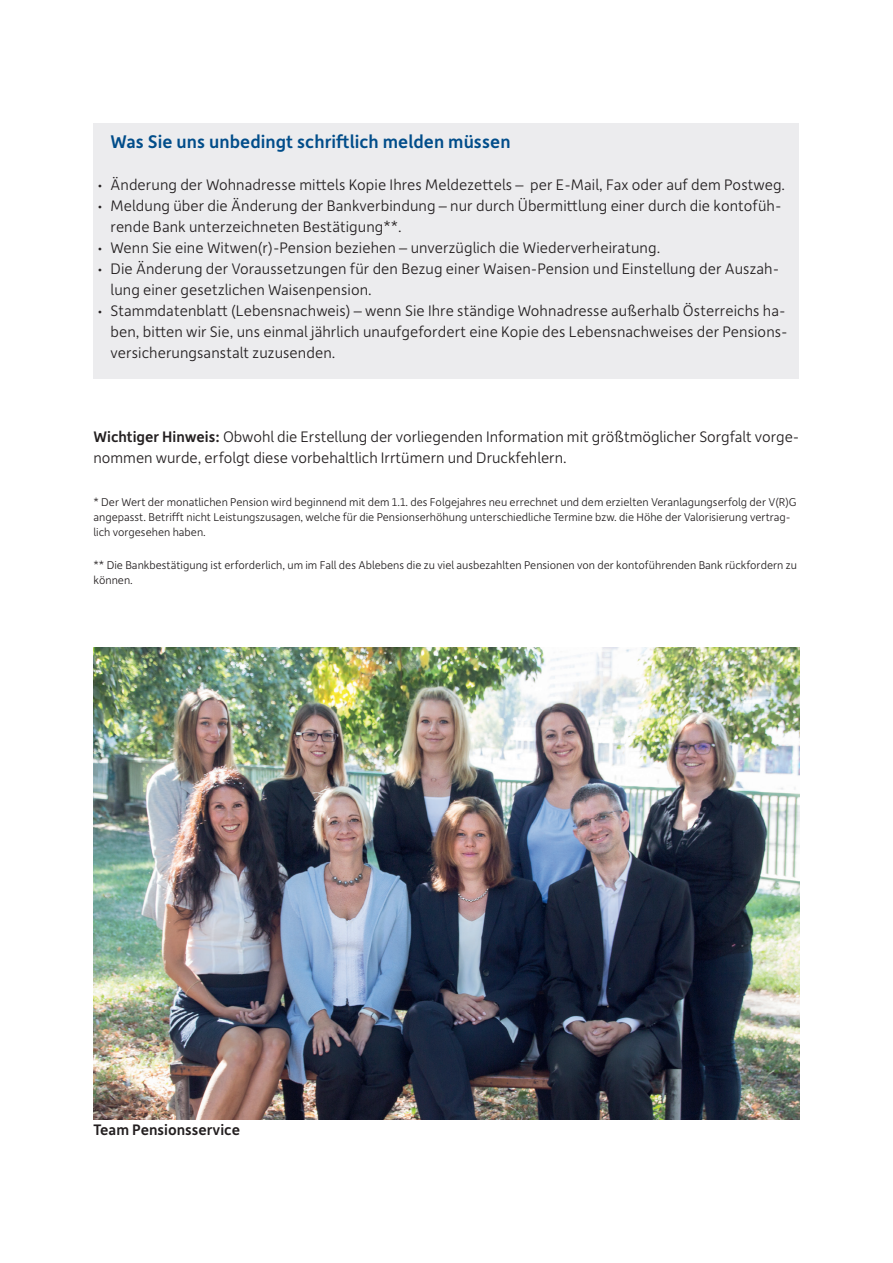
<style>
.page{position:relative;width:893px;height:1263px;background:#fff}
.page>*{position:absolute;margin:0;border:0;box-sizing:border-box;transform-origin:0 0}
.kleine_Überschrift{font:500 19.5px "Depot New";letter-spacing:.005em;color:#014d8a}
.aufzählung_normal{font:300 16.2px/21px "Depot New";letter-spacing:.005em;color:#231f20}
.Fließtext{font:300 16.2px/21px "Depot New";color:#231f20}
.Fließtext-2{font:500 16.2px "Depot New";color:#231f20}
.Fließtext-3{font:300 12px/15px "Depot New";color:#231f20}
.s1{font-weight:700}
.s2{font-weight:500}
</style>
<div class="page">
<div style="left:94px;top:123px;width:705px;height:256px;background:#ececee"></div>
<img style="left:94px;top:647px;width:705px;height:472px">
<p class="kleine_Überschrift" style="left:111px;top:129px;width:401px">Was Sie uns unbedingt schriftlich melden müssen</p>
<p class="aufzählung_normal" style="left:98px;top:174px;width:689px"><span class="s1">·</span> Änderung der Wohnadresse mittels Kopie Ihres Meldezettels – per E-Mail, Fax oder auf dem Postweg.</p>
<p class="aufzählung_normal" style="left:111px;top:195px;width:672px;text-indent:-13px"><span class="s1">·</span> Meldung über die Änderung der Bankverbindung – nur durch Übermittlung einer durch die kontofüh&shy;rende Bank unterzeichneten Bestätigung**.</p>
<p class="aufzählung_normal" style="left:98px;top:237px;width:564px"><span class="s1">·</span> Wenn Sie eine Witwen(r)-Pension beziehen – unverzüglich die Wiederverheiratung.</p>
<p class="aufzählung_normal" style="left:111px;top:258px;width:670px;text-indent:-13px"><span class="s1">·</span> Die Änderung der Voraussetzungen für den Bezug einer Waisen-Pension und Einstellung der Auszah&shy;lung einer gesetzlichen Waisenpension.</p>
<p class="aufzählung_normal" style="left:111px;top:300px;width:679px;text-indent:-13px"><span class="s1">·</span> Stammdatenblatt (Lebensnachweis) – wenn Sie Ihre ständige Wohnadresse außerhalb Österreichs ha&shy;ben, bitten wir Sie, uns einmal jährlich unaufgefordert eine Kopie des Lebensnachweises der Pensions&shy;versicherungsanstalt zuzusenden.</p>
<p class="Fließtext" style="left:94px;top:426px;width:707px"><span class="s2">Wichtiger Hinweis:</span> Obwohl die Erstellung der vorliegenden Information mit größtmöglicher Sorgfalt vorge&shy;nommen wurde, erfolgt diese vorbehaltlich Irrtümern und Druckfehlern.</p>
<p class="Fließtext-3" style="left:94px;top:494px;width:705px">* Der Wert der monatlichen Pension wird beginnend mit dem 1.1. des Folgejahres neu errechnet und dem erzielten Veranlagungserfolg der V(R)G angepasst. Betrifft nicht Leistungszusagen, welche für die Pensionserhöhung unterschiedliche Termine bzw. die Höhe der Valorisierung vertrag&shy;lich vorgesehen haben.</p>
<p class="Fließtext-3" style="left:94px;top:557px;width:705px">** Die Bankbestätigung ist erforderlich, um im Fall des Ablebens die zu viel ausbezahlten Pensionen von der kontoführenden Bank rückfordern zu können.</p>
<p class="Fließtext-2" style="left:94px;top:1119px;width:148px">Team Pensionsservice</p>
</div>
